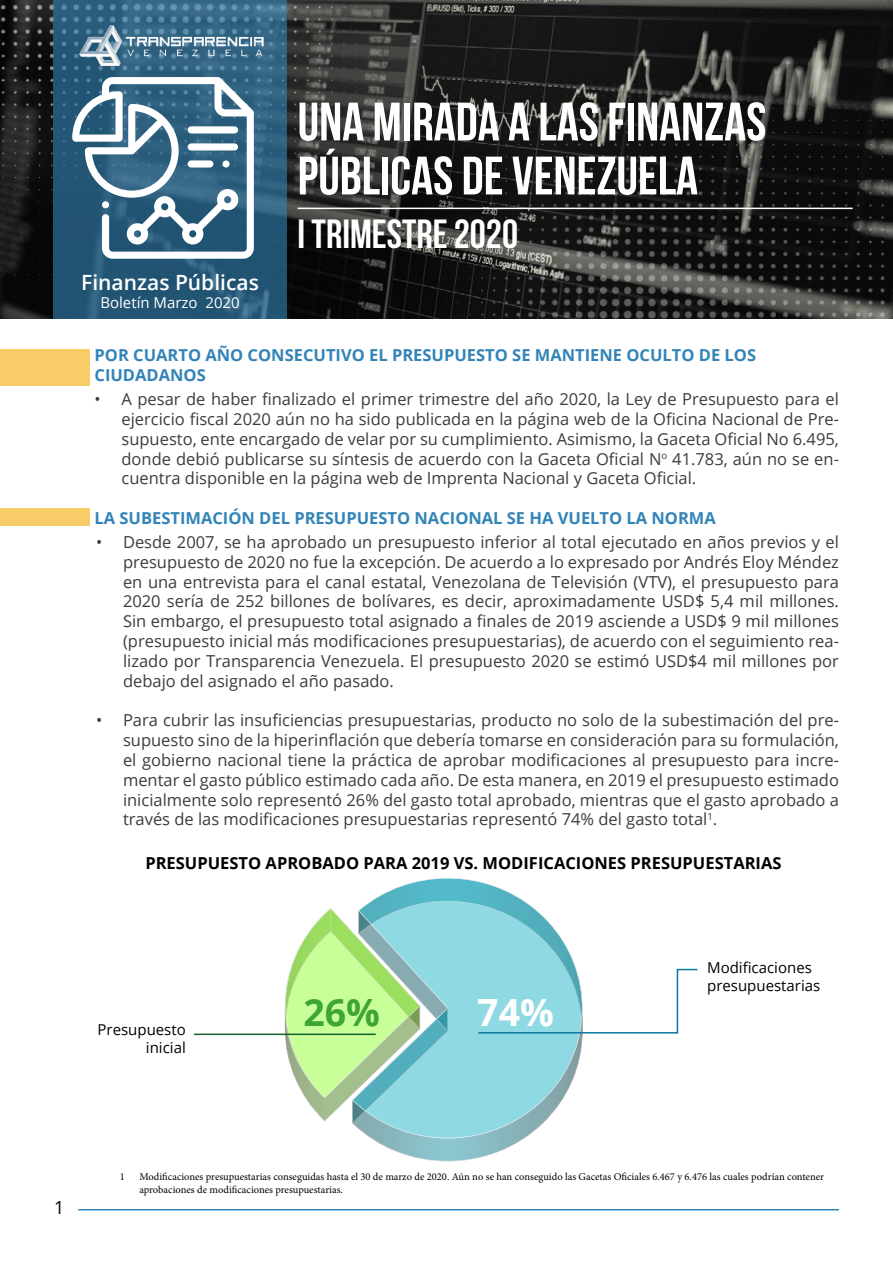
<style>
.page{position:relative;width:893px;height:1263px;background:#fff}
.page>*{position:absolute;margin:0;border:0;box-sizing:border-box;transform-origin:0 0}
.t1{font:700 54px/54px "Bebas Neue";color:#fff}
.t2{font:700 40.5px "Bebas Neue";color:#fff}
.t3{font:700 37.5px "Open Sans";color:#3fa535}
.t4{font:700 37.5px "Open Sans";color:#fff}
.t5{font:600 21px "Open Sans";color:#fff}
.t6{font:18px "Open Sans";color:#000}
.t7{font:16.5px/19.8px "Open Sans";color:#3c3c3b;text-align:justify}
.t8{font:700 16.5px/19.8px "Open Sans";color:#3284b8}
.t9{font:700 16.5px "Open Sans";color:#000}
.t10{font:15px/18px "Open Sans";color:#000}
.t11{font:15px "Open Sans";color:#fff}
.t12{font:10.5px/12.6px "Minion Pro";color:#000}
</style>
<div class="page">
<img style="left:0;top:1px;width:429px;height:318px">
<img style="left:429px;top:0;width:464px;height:319px">
<img style="left:0;top:0;width:384px;height:285px">
<div style="left:0;top:349px;width:90px;height:36px;background:#f8cc67"></div>
<div style="left:0;top:508px;width:90px;height:18px;background:#f8cc67"></div>
<svg style="left:53px;top:1px;width:234px;height:318px;background:#2a5c7b"></svg>
<svg style="left:72px;top:77px;width:182px;height:182px"></svg>
<div style="left:188px;top:126px;width:50px;height:7px;background:#fff;border-radius:4px"></div>
<div style="left:188px;top:143px;width:50px;height:7px;background:#fff;border-radius:4px"></div>
<img style="left:75px;top:21px;width:194px;height:47px">
<hr style="left:78px;top:1209px;width:761px;height:1px;background:#3284b8">
<img style="left:372px;top:1139px;width:151px;height:22px">
<img style="left:396px;top:878px;width:103px;height:10px">
<svg style="left:285px;top:888px;width:413px;height:251px"></svg>
<hr style="left:194px;top:1033px;width:182px;height:2px;background:#11612c">
<hr style="left:298px;top:208px;width:555px;height:1px;background:#fff">
<p class="t5" style="left:81px;top:268px;width:179px">Finanzas Públicas</p>
<p class="t11" style="left:100px;top:293px;width:141px">Boletín Marzo 2020</p>
<h1 class="t1" style="left:298px;top:94px;width:470px">UNA MIRADA A LAS FINANZAS<br>PÚBLICAS DE VENEZUELA</h1>
<h2 class="t2" style="left:298px;top:212px;width:222px">I TRIMESTRE 2020</h2>
<p class="t8" style="left:94px;top:345px;width:663px">POR CUARTO AÑO CONSECUTIVO EL PRESUPUESTO SE MANTIENE OCULTO DE LOS<br>CIUDADANOS</p>
<p class="t7" style="left:121px;top:389px;width:719px;text-indent:-27px">• A pesar de haber finalizado el primer trimestre del año 2020, la Ley de Presupuesto para el ejercicio fiscal 2020 aún no ha sido publicada en la página web de la Oficina Nacional de Pre&shy;supuesto, ente encargado de velar por su cumplimiento. Asimismo, la Gaceta Oficial No 6.495, donde debió publicarse su síntesis de acuerdo con la Gaceta Oficial N<sup>o</sup> 41.783, aún no se en&shy;cuentra disponible en la página web de Imprenta Nacional y Gaceta Oficial.</p>
<p class="t8" style="left:95px;top:508px;width:623px">LA SUBESTIMACIÓN DEL PRESUPUESTO NACIONAL SE HA VUELTO LA NORMA</p>
<p class="t7" style="left:123px;top:532px;width:717px;text-indent:-27px">• Desde 2007, se ha aprobado un presupuesto inferior al total ejecutado en años previos y el presupuesto de 2020 no fue la excepción. De acuerdo a lo expresado por Andrés Eloy Méndez en una entrevista para el canal estatal, Venezolana de Televisión (VTV), el presupuesto para 2020 sería de 252 billones de bolívares, es decir, aproximadamente USD$ 5,4 mil millones.<br>Sin embargo, el presupuesto total asignado a finales de 2019 asciende a USD$ 9 mil millones (presupuesto inicial más modificaciones presupuestarias), de acuerdo con el seguimiento rea&shy;lizado por Transparencia Venezuela. El presupuesto 2020 se estimó USD$4 mil millones por debajo del asignado el año pasado.</p>
<p class="t7" style="left:123px;top:710px;width:717px;text-indent:-27px">• Para cubrir las insuficiencias presupuestarias, producto no solo de la subestimación del pre&shy;supuesto sino de la hiperinflación que debería tomarse en consideración para su formulación, el gobierno nacional tiene la práctica de aprobar modificaciones al presupuesto para incre&shy;mentar el gasto público estimado cada año. De esta manera, en 2019 el presupuesto estimado inicialmente solo representó 26% del gasto total aprobado, mientras que el gasto aprobado a través de las modificaciones presupuestarias representó 74% del gasto total<sup>1</sup>.</p>
<p class="t9" style="left:145px;top:852px;width:638px">PRESUPUESTO APROBADO PARA 2019 VS. MODIFICACIONES PRESUPUESTARIAS</p>
<p class="t10" style="left:98px;top:1021px;width:90px;text-align:right">Presupuesto inicial</p>
<h3 class="t3" style="left:303px;top:985px;width:78px">26%</h3>
<h3 class="t4" style="left:477px;top:985px;width:78px">74%</h3>
<p class="t10" style="left:707px;top:958px;width:115px">Modificaciones presupuestarias</p>
<p class="t6" style="left:54px;top:1195px;width:12px">1</p>
<p class="t12" style="left:120px;top:1170px;width:7px">1</p>
<p class="t12" style="left:139px;top:1170px;width:686px">Modificaciones presupuestarias conseguidas hasta el 30 de marzo de 2020. Aún no se han conseguido las Gacetas Oficiales 6.467 y 6.476 las cuales podrían contener aprobaciones de modificaciones presupuestarias.</p>
</div>
